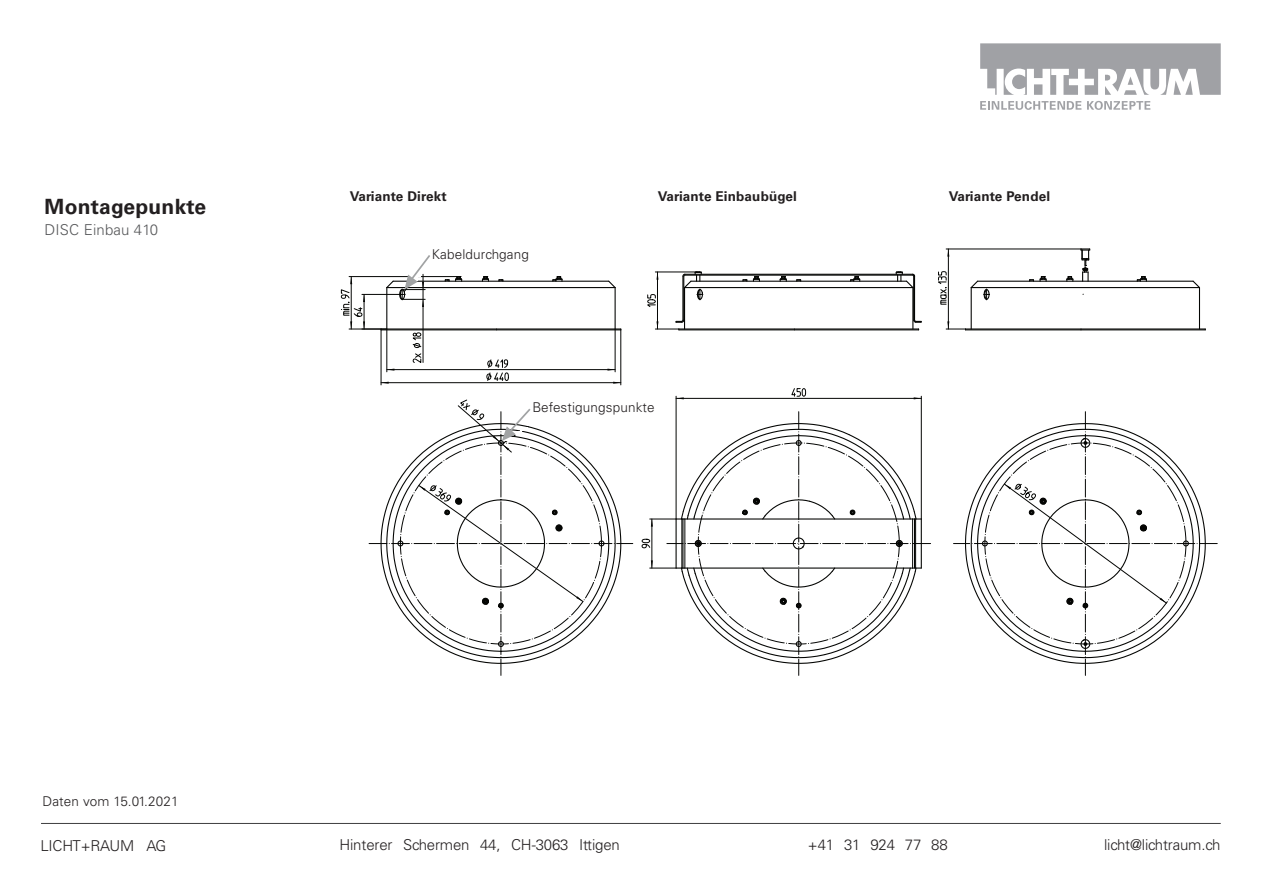
<style>
.page{position:relative;width:1263px;height:893px;background:#fff}
.page>*{position:absolute;margin:0;border:0;box-sizing:border-box;transform-origin:0 0}
.t1{font:700 21px "Univers LT Std";letter-spacing:.01em;color:#231f20}
.t2{font:300 15px "Univers LT Std";letter-spacing:-.01em;color:#231f20}
.t3{font:300 15px "Univers LT Std";letter-spacing:.01em;color:#57585a}
.t4{font:300 13.5px "Univers LT Std";letter-spacing:.01em;color:#231f20}
.t5{font:700 13.5px "Univers LT Std";letter-spacing:.01em;color:#231f20}
</style>
<div class="page">
<svg style="left:980px;top:101px;width:101px;height:9px"></svg>
<svg style="left:1087px;top:101px;width:63px;height:9px"></svg>
<svg style="left:980px;top:43px;width:241px;height:52px"></svg>
<hr style="left:41px;top:823px;width:1180px;height:1px;background:#3e3e3f">
<hr style="left:948px;top:249px;width:1px;height:80px;background:#040503">
<hr style="left:946px;top:249px;width:135px;height:1px;background:#040503">
<svg style="left:938px;top:271px;width:9px;height:34px"></svg>
<hr style="left:676px;top:398px;width:245px;height:1px;background:#040503">
<hr style="left:921px;top:396px;width:1px;height:123px;background:#040503">
<hr style="left:676px;top:396px;width:1px;height:123px;background:#040503">
<svg style="left:791px;top:388px;width:15px;height:9px"></svg>
<hr style="left:657px;top:272px;width:1px;height:57px;background:#040503">
<hr style="left:655px;top:272px;width:42px;height:1px;background:#040503">
<svg style="left:647px;top:294px;width:9px;height:13px"></svg>
<hr style="left:965px;top:328px;width:116px;height:2px;background:#040503">
<hr style="left:1081px;top:328px;width:124px;height:2px;background:#040503">
<hr style="left:971px;top:287px;width:228px;height:1px;background:#040503">
<hr style="left:977px;top:281px;width:216px;height:1px;background:#040503">
<svg style="left:1191px;top:280px;width:10px;height:9px"></svg>
<svg style="left:970px;top:280px;width:20px;height:21px"></svg>
<hr style="left:1199px;top:288px;width:1px;height:41px;background:#040503">
<hr style="left:971px;top:288px;width:1px;height:41px;background:#040503">
<svg style="left:946px;top:321px;width:20px;height:9px"></svg>
<svg style="left:1066px;top:276px;width:7px;height:5px"></svg>
<svg style="left:1029px;top:276px;width:19px;height:6px"></svg>
<svg style="left:1136px;top:276px;width:11px;height:6px"></svg>
<svg style="left:1080px;top:248px;width:10px;height:33px"></svg>
<svg style="left:641px;top:412px;width:289px;height:263px"></svg>
<svg style="left:953px;top:412px;width:264px;height:263px"></svg>
<hr style="left:679px;top:328px;width:115px;height:2px;background:#040503">
<hr style="left:794px;top:328px;width:124px;height:2px;background:#040503">
<hr style="left:684px;top:287px;width:229px;height:1px;background:#040503">
<hr style="left:691px;top:281px;width:215px;height:1px;background:#040503">
<hr style="left:912px;top:288px;width:1px;height:41px;background:#040503">
<hr style="left:684px;top:288px;width:1px;height:41px;background:#040503">
<svg style="left:780px;top:276px;width:7px;height:6px"></svg>
<svg style="left:742px;top:276px;width:18px;height:6px"></svg>
<svg style="left:849px;top:276px;width:12px;height:6px"></svg>
<hr style="left:683px;top:276px;width:1px;height:44px;background:#040503">
<hr style="left:682px;top:276px;width:1px;height:44px;background:#040503">
<hr style="left:913px;top:276px;width:1px;height:44px;background:#040503">
<hr style="left:914px;top:276px;width:1px;height:44px;background:#040503">
<hr style="left:685px;top:275px;width:228px;height:1px;background:#040503">
<hr style="left:685px;top:274px;width:228px;height:1px;background:#040503">
<svg style="left:655px;top:319px;width:30px;height:11px"></svg>
<svg style="left:912px;top:319px;width:10px;height:4px"></svg>
<svg style="left:682px;top:271px;width:22px;height:30px"></svg>
<svg style="left:895px;top:271px;width:21px;height:18px"></svg>
<hr style="left:381px;top:382px;width:240px;height:1px;background:#040503">
<hr style="left:381px;top:330px;width:1px;height:55px;background:#040503">
<hr style="left:620px;top:330px;width:1px;height:55px;background:#040503">
<svg style="left:613px;top:382px;width:8px;height:2px"></svg>
<hr style="left:387px;top:369px;width:228px;height:1px;background:#040503">
<hr style="left:615px;top:329px;width:1px;height:43px;background:#040503">
<hr style="left:497px;top:328px;width:124px;height:2px;background:#040503">
<hr style="left:387px;top:287px;width:228px;height:1px;background:#040503">
<hr style="left:393px;top:281px;width:216px;height:1px;background:#040503">
<svg style="left:607px;top:280px;width:9px;height:9px"></svg>
<hr style="left:614px;top:288px;width:2px;height:41px;background:#040503">
<svg style="left:552px;top:276px;width:11px;height:6px"></svg>
<svg style="left:341px;top:255px;width:168px;height:129px"></svg>
<svg style="left:369px;top:399px;width:264px;height:276px"></svg>
<h1 class="t1" style="left:45px;top:194px;width:163px">Montagepunkte</h1>
<p class="t3" style="left:45px;top:221px;width:115px">DISC Einbau 410</p>
<p class="t5" style="left:350px;top:188px;width:98px">Variante Direkt</p>
<p class="t5" style="left:658px;top:188px;width:140px">Variante Einbaubügel</p>
<p class="t5" style="left:949px;top:188px;width:103px">Variante Pendel</p>
<p class="t4" style="left:432px;top:246px;width:99px">Kabeldurchgang</p>
<p class="t4" style="left:532px;top:399px;width:124px">Befestigungspunkte</p>
<p class="t4" style="left:43px;top:793px;width:138px">Daten vom 15.01.2021</p>
<p class="t2" style="left:40px;top:837px;width:128px">LICHT+RAUM AG</p>
<p class="t2" style="left:339px;top:835px;width:282px">Hinterer Schermen 44, CH-3063 Ittigen</p>
<p class="t2" style="left:808px;top:835px;width:141px">+41 31 924 77 88</p>
<p class="t2" style="left:1104px;top:835px;width:118px">licht@lichtraum.ch</p>
</div>
